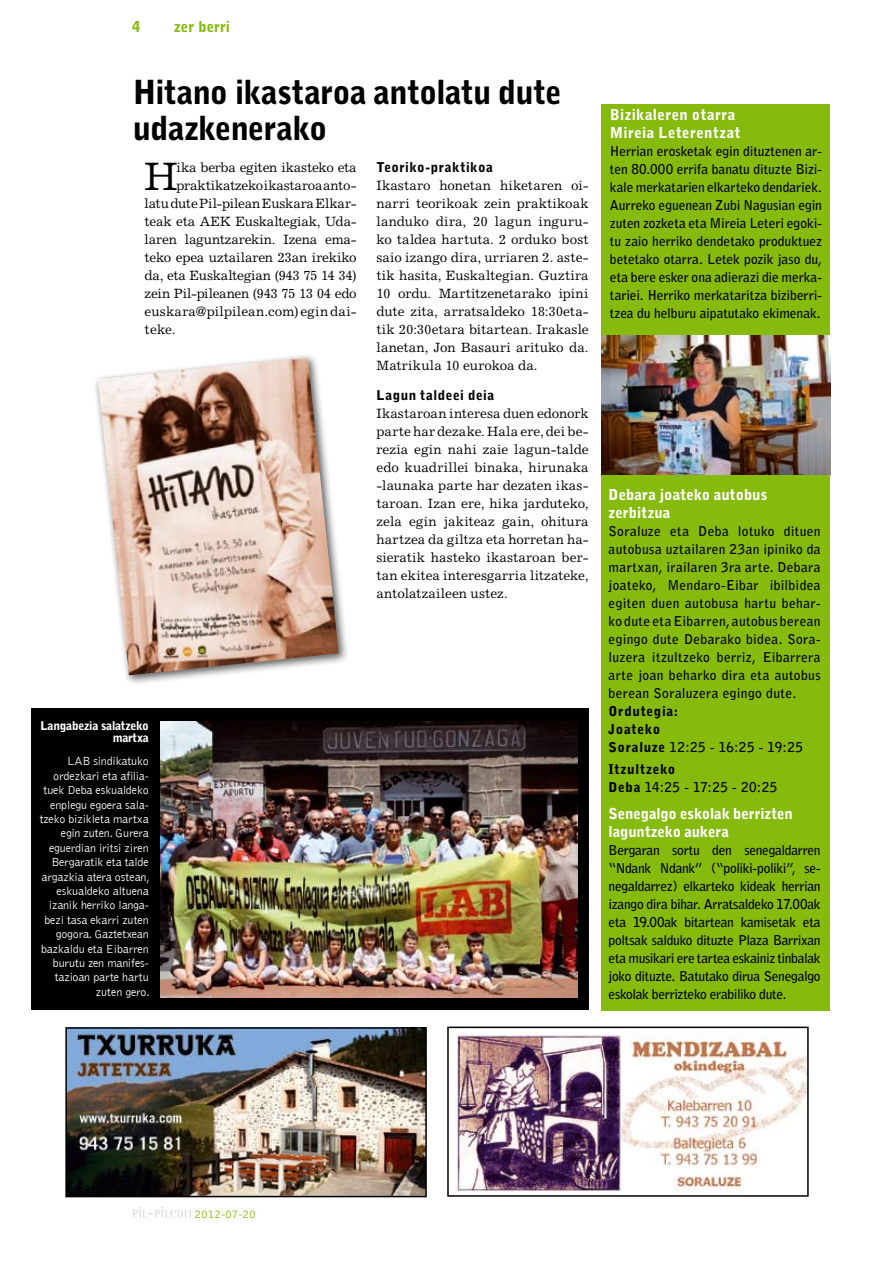
<style>
.page{position:relative;width:893px;height:1263px;background:#fff}
.page>*{position:absolute;margin:0;border:0;box-sizing:border-box;transform-origin:0 0}
.t1{font:39.75px "Excelsior";color:#000}
.t2{font:900 33px/36px "Bell Gothic Std";letter-spacing:-.02em;color:#000}
.t3{font:900 15px/18px "Bell Gothic Std";letter-spacing:.005em;color:#fff}
.t4{font:900 15px/18px "Bell Gothic Std";letter-spacing:.03em;color:#fff}
.t5{font:900 15px "Bell Gothic Std";color:#86ba0d}
.t6{font:700 13.5px/18px "Bell Gothic Std";letter-spacing:-.005em;color:#000;text-align:justify}
.t7{font:13.5px/18px "Excelsior";letter-spacing:-.01em;color:#000;text-align:justify}
.t8{font:900 13.5px/18px "Bell Gothic Std";letter-spacing:.04em;color:#000}
.t9{font:700 13.5px/18px "Bell Gothic Std";letter-spacing:.04em;color:#000}
.t10{font:13.5px "Excelsior";letter-spacing:.015em;color:#000}
.t11{font:300 12px/14.4px "Bell Gothic";letter-spacing:-.01em;color:#fff;text-align:right}
.t12{font:900 12px/12px "Bell Gothic Std";letter-spacing:-.02em;color:#fff;text-align:right}
.t13{font:300 12px "Bell Gothic";color:#86ba0d}
.s1{font-weight:700}
.s2{font-weight:900}
</style>
<div class="page">
<div style="left:602px;top:104px;width:228px;height:906px;background:#86ba0d"></div>
<svg style="left:132px;top:1206px;width:60px;height:12px"></svg>
<img style="left:68px;top:1030px;width:356px;height:164px">
<div style="left:65px;top:1027px;width:362px;height:170px;border:2px solid #000"></div>
<img style="left:456px;top:1034px;width:350px;height:158px">
<div style="left:447px;top:1026px;width:362px;height:171px;border:2px solid #000"></div>
<img style="left:602px;top:336px;width:229px;height:138px">
<div style="left:31px;top:709px;width:558px;height:301px;background:#000"></div>
<img style="left:161px;top:722px;width:417px;height:275px">
<div style="left:93px;top:352px;width:263px;height:341px;background:#000;opacity:.65"></div>
<img style="left:98px;top:357px;width:241px;height:318px">
<p class="t5" style="left:132px;top:18px;width:10px">4</p>
<p class="t5" style="left:174px;top:18px;width:57px">zer berri</p>
<h2 class="t2" style="left:133px;top:75px;width:431px">Hitano ikastaroa antolatu dute udazkenerako</h2>
<h1 class="t1" style="left:145px;top:153px;width:35px">H</h1>
<p class="t7" style="left:177px;top:158px;width:182px">ika berba egiten ikasteko eta</p>
<p class="t7" style="left:177px;top:176px;width:182px">praktikatzeko ikastaroa anto-</p>
<p class="t7" style="left:145px;top:194px;width:214px">latu dute Pil-pilean Euskara Elkar-</p>
<p class="t7" style="left:145px;top:212px;width:214px">teak eta AEK Euskaltegiak, Uda-</p>
<p class="t7" style="left:145px;top:230px;width:214px">laren laguntzarekin. Izena ema-</p>
<p class="t7" style="left:145px;top:248px;width:214px">teko epea uztailaren 23an irekiko</p>
<p class="t7" style="left:145px;top:266px;width:214px">da, eta Euskaltegian (943 75 14 34)</p>
<p class="t7" style="left:145px;top:284px;width:214px">zein Pil-pileanen (943 75 13 04 edo</p>
<p class="t10" style="left:145px;top:303px;width:214px">euskara@pilpilean.com) egin dai-</p>
<p class="t7" style="left:145px;top:320px;width:33px">teke.</p>
<p class="t8" style="left:376px;top:158px;width:118px">Teoriko-praktikoa</p>
<p class="t7" style="left:376px;top:176px;width:214px">Ikastaro honetan hiketaren oi&shy;narri teorikoak zein praktikoak landuko dira, 20 lagun inguru&shy;ko taldea hartuta. 2 orduko bost saio izango dira, urriaren 2. aste&shy;tik hasita, Euskaltegian. Guztira 10 ordu. Martitzenetarako ipini dute zita, arratsaldeko 18:30eta&shy;tik 20:30etara bitartean. Irakasle lanetan, Jon Basauri arituko da.<br>Matrikula 10 eurokoa da.</p>
<p class="t8" style="left:376px;top:387px;width:119px">Lagun taldeei deia</p>
<p class="t7" style="left:376px;top:405px;width:214px">Ikastaroan interesa duen edonork parte har dezake. Hala ere, dei be&shy;rezia egin nahi zaie lagun-talde edo kuadrillei binaka, hirunaka -launaka parte har dezaten ikas&shy;taroan. Izan ere, hika jarduteko, zela egin jakiteaz gain, ohitura hartzea da giltza eta horretan ha&shy;sieratik hasteko ikastaroan ber&shy;tan ekitea interesgarria litzateke, antolatzaileen ustez.</p>
<p class="t12" style="left:41px;top:720px;width:110px">Langabezia salatzeko martxa</p>
<p class="t11" style="left:40px;top:754px;width:112px">LAB sindikatuko ordezkari eta afilia&shy;tuek Deba eskualdeko enplegu egoera sala&shy;tzeko bizikleta martxa egin zuten. Gurera eguerdian iritsi ziren<br>Bergaratik eta talde argazkia atera ostean, eskualdeko altuena izanik herriko langa&shy;bezi tasa ekarri zuten gogora. Gaztetxean bazkaldu eta Eibarren burutu zen manifes&shy;tazioan parte hartu zuten gero.</p>
<p class="t4" style="left:610px;top:106px;width:132px">Bizikaleren otarra<br>Mireia Leterentzat</p>
<p class="t6" style="left:610px;top:143px;width:214px">Herrian erosketak egin dituztenen ar&shy;ten 80.000 errifa banatu dituzte Bizi&shy;kale merkatarien elkarteko dendariek.<br>Aurreko eguenean Zubi Nagusian egin zuten zozketa eta Mireia Leteri egoki&shy;tu zaio herriko dendetako produktuez betetako otarra. Letek pozik jaso du, eta bere esker ona adierazi die merka&shy;tariei. Herriko merkataritza biziberri&shy;tzea du helburu aipatutako ekimenak.</p>
<p class="t3" style="left:609px;top:486px;width:160px">Debara joateko autobus zerbitzua</p>
<p class="t6" style="left:609px;top:522px;width:214px">Soraluze eta Deba lotuko dituen autobusa uztailaren 23an ipiniko da martxan, irailaren 3ra arte. Debara joateko, Mendaro-Eibar ibilbidea egiten duen autobusa hartu behar&shy;ko dute eta Eibarren, autobus berean egingo dute Debarako bidea. Sora&shy;luzera itzultzeko berriz, Eibarrera arte joan beharko dira eta autobus berean Soraluzera egingo dute.</p>
<p class="t8" style="left:609px;top:702px;width:196px">Ordutegia:<br>Joateko<br>Soraluze <span class="s1">12:25 - 16:25 - 19:25</span></p>
<p class="t9" style="left:609px;top:761px;width:170px"><span class="s2">Itzultzeko<br>Deba</span> 14:25 - 17:25 - 20:25</p>
<p class="t3" style="left:609px;top:805px;width:186px">Senegalgo eskolak berrizten laguntzeko aukera</p>
<p class="t6" style="left:609px;top:841px;width:214px">Bergaran sortu den senegaldarren “Ndank Ndank” (“poliki-poliki”, se&shy;negaldarrez) elkarteko kideak herrian izango dira bihar. Arratsaldeko 17.00ak eta 19.00ak bitartean kamisetak eta poltsak salduko dituzte Plaza Barrixan eta musikari ere tartea eskainiz tinbalak joko dituzte. Batutako dirua Senegalgo eskolak berrizteko erabiliko dute.</p>
<p class="t13" style="left:195px;top:1207px;width:63px">2012-07-20</p>
</div>
